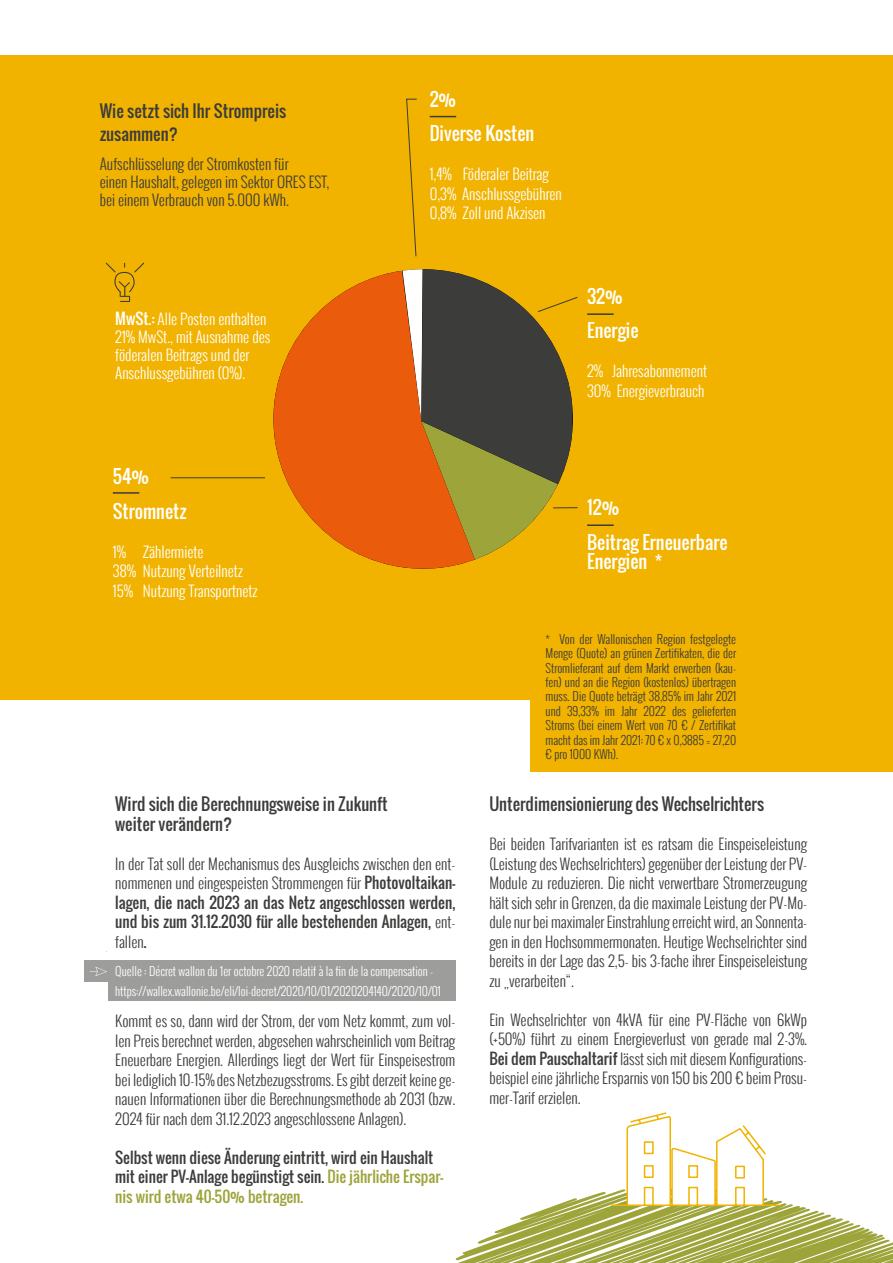
<style>
.page{position:relative;width:893px;height:1263px;background:#fff}
.page>*{position:absolute;margin:0;border:0;box-sizing:border-box;transform-origin:0 0}
.t1{font:18px/34.5px "Oswald";color:#fff}
.t2{font:16.5px/22.5px "Oswald";color:#3c3c3b}
.t3{font:300 15px/19.5px "Oswald";color:#3c3c3b;text-align:justify}
.t4{font:15px/19.5px "Oswald";color:#3c3c3b;text-align:justify}
.t5{font:300 15px/19.5px "Oswald";color:#fff}
.t6{font:300 12px/14.4px "Oswald";color:#3c3c3b;text-align:justify}
.t7{font:300 12px/19.5px "Oswald";color:#fff}
.s1{font-weight:400}
.s2{font-weight:300}
.s3{color:#9da43a}
</style>
<div class="page">
<div style="left:0;top:55px;width:892px;height:432px;background:#f1b300"></div>
<div style="left:0;top:263px;width:892px;height:436px;background:#f1b300"></div>
<div style="left:531px;top:540px;width:362px;height:232px;background:#f1b300"></div>
<svg style="left:106px;top:263px;width:38px;height:39px"></svg>
<hr style="left:113px;top:492px;width:26px;height:2px;background:#3c3c3b">
<hr style="left:587px;top:524px;width:27px;height:2px;background:#3c3c3b">
<svg style="left:430px;top:116px;width:26px;height:1px"></svg>
<hr style="left:587px;top:313px;width:27px;height:2px;background:#3c3c3b">
<div style="left:108px;top:979px;width:347px;height:21px;background:#9d9d9c"></div>
<div style="left:84px;top:960px;width:371px;height:22px;background:#9d9d9c"></div>
<svg style="left:90px;top:967px;width:17px;height:9px"></svg>
<svg style="left:406px;top:98px;width:11px;height:159px"></svg>
<hr style="left:171px;top:477px;width:94px;height:1px;background:#3c3c3b">
<svg style="left:401px;top:269px;width:177px;height:291px"></svg>
<svg style="left:273px;top:271px;width:202px;height:298px;fill:#ea5b0b"></svg>
<svg style="left:455px;top:1112px;width:438px;height:151px"></svg>
<p class="t2" style="left:100px;top:100px;width:188px">Wie setzt sich Ihr Strompreis zusammen?</p>
<p class="t3" style="left:100px;top:155px;width:231px;line-height:18px;text-align:left">Aufschlüsselung der Stromkosten für<br>einen Haushalt, gelegen im Sektor ORES EST, bei einem Verbrauch von 5.000 kWh.</p>
<p class="t5" style="left:115px;top:309px;width:157px;line-height:18px"><span class="s1">MwSt.:</span> Alle Posten enthalten<br>21% MwSt., mit Ausnahme des föderalen Beitrags und der<br>Anschlussgebühren (0%).</p>
<p class="t1" style="left:113px;top:459px;width:75px">54%<br>Stromnetz</p>
<p class="t5" style="left:113px;top:542px;width:146px">1% Zählermiete<br>38% Nutzung Verteilnetz<br>15% Nutzung Transportnetz</p>
<p class="t1" style="left:430px;top:82px;width:106px">2%<br>Diverse Kosten</p>
<p class="t5" style="left:430px;top:164px;width:134px">1,4% Föderaler Beitrag<br>0,3% Anschlussgebühren<br>0,8% Zoll und Akzisen</p>
<p class="t1" style="left:587px;top:279px;width:53px">32%<br>Energie</p>
<p class="t5" style="left:587px;top:361px;width:121px">2% Jahresabonnement<br>30% Energieverbrauch</p>
<p class="t1" style="left:587px;top:490px;width:142px">12%<br>Beitrag Erneuerbare</p>
<p class="t1" style="left:587px;top:544px;width:77px">Energien *</p>
<p class="t6" style="left:546px;top:631px;width:192px">* Von der Wallonischen Region festgelegte Menge (Quote) an grünen Zertifikaten, die der Stromlieferant auf dem Markt erwerben (kau&shy;fen) und an die Region (kostenlos) übertragen muss. Die Quote beträgt 38,85% im Jahr 2021 und 39,33% im Jahr 2022 des gelieferten Stroms (bei einem Wert von 70 € / Zertifikat macht das im Jahr 2021: 70 € x 0,3885 = 27,20 € pro 1000 KWh).</p>
<p class="t2" style="left:115px;top:794px;width:274px;line-height:19.5px">Wird sich die Berechnungsweise in Zukunft weiter verändern?</p>
<p class="t4" style="left:115px;top:853px;width:342px"><span class="s2">In der Tat soll der Mechanismus des Ausgleichs zwischen den ent&shy;nommenen und eingespeisten Strommengen für</span> Photovoltaikan&shy;lagen, die nach 2023 an das Netz angeschlossen werden, und bis zum 31.12.2030 für alle bestehenden Anlagen, <span class="s2">ent&shy;fallen</span>.</p>
<p class="t7" style="left:115px;top:961px;width:327px">Quelle : Décret wallon du 1er octobre 2020 relatif à la fin de la compensation - https://wallex.wallonie.be/eli/loi-decret/2020/10/01/2020204140/2020/10/01</p>
<p class="t3" style="left:115px;top:1011px;width:342px">Kommt es so, dann wird der Strom, der vom Netz kommt, zum vol&shy;len Preis berechnet werden, abgesehen wahrscheinlich vom Beitrag Eneuerbare Energien. Allerdings liegt der Wert für Einspeisestrom bei lediglich 10-15% des Netzbezugsstroms. Es gibt derzeit keine ge&shy;nauen Informationen über die Berechnungsmethode ab 2031 (bzw.<br>2024 für nach dem 31.12.2023 angeschlossene Anlagen).</p>
<p class="t4" style="left:115px;top:1147px;width:330px;text-align:left">Selbst wenn diese Änderung eintritt, wird ein Haushalt mit einer PV-Anlage begünstigt sein. <span class="s3">Die jährliche Erspar&shy;nis wird etwa 40-50% betragen.</span></p>
<p class="t2" style="left:489px;top:793px;width:276px">Unterdimensionierung des Wechselrichters</p>
<p class="t3" style="left:489px;top:834px;width:319px">Bei beiden Tarifvarianten ist es ratsam die Einspeiseleistung (Leistung des Wechselrichters) gegenüber der Leistung der PV-Module zu reduzieren. Die nicht verwertbare Stromerzeugung hält sich sehr in Grenzen, da die maximale Leistung der PV-Mo&shy;dule nur bei maximaler Einstrahlung erreicht wird, an Sonnenta&shy;gen in den Hochsommermonaten. Heutige Wechselrichter sind bereits in der Lage das 2,5- bis 3-fache ihrer Einspeiseleistung zu „verarbeiten“.</p>
<p class="t3" style="left:489px;top:1010px;width:319px">Ein Wechselrichter von 4kVA für eine PV-Fläche von 6kWp (+50%) führt zu einem Energieverlust von gerade mal 2-3%.<br><span class="s1">Bei dem Pauschaltarif</span> lässt sich mit diesem Konfigurations&shy;beispiel eine jährliche Ersparnis von 150 bis 200 € beim Prosu&shy;mer-Tarif erzielen.</p>
</div>
